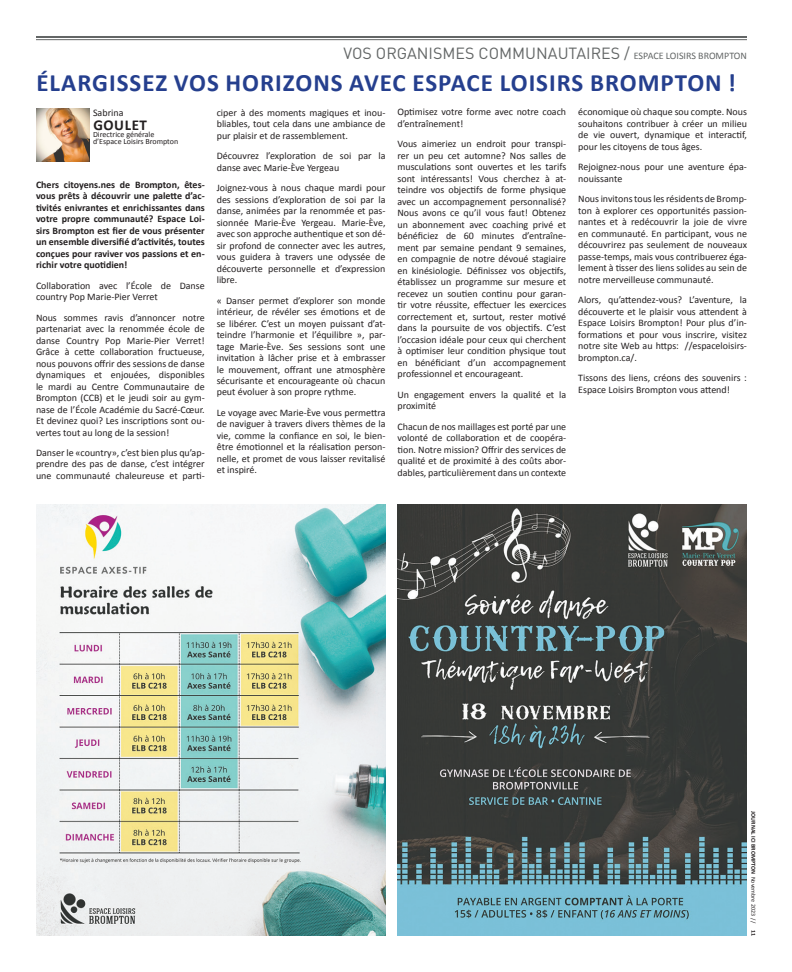
<style>
.page{position:relative;width:792px;height:972px;background:#fff}
.page>*{position:absolute;margin:0;border:0;box-sizing:border-box;transform-origin:0 0}
.t1{font:700 25px "Calibri";letter-spacing:.04em;color:#253f8e}
.t2{font:16px "DIN";color:#636666}
.t3{font:700 15.1px "Calibri";letter-spacing:.04em;color:#231f20}
.t4{font:10px/11.5px "Calibri";color:#231f20;text-align:justify}
.t5{font:700 10px/11.5px "Calibri";color:#231f20;text-align:justify}
.t6{font:8px/7px "Calibri";color:#231f20}
.t7{font:700 6px "Calibri";color:#231f20}
.s1{font-family:"Calibri";font-size:10px}
.s2{font-weight:400}
</style>
<div class="page">
<hr style="left:36px;top:39px;width:711px;height:1px;background:#636666">
<hr style="left:36px;top:36px;width:711px;height:2px;background:#636666">
<img style="left:36px;top:108px;width:54px;height:54px">
<img style="left:36px;top:504px;width:350px;height:432px">
<img style="left:398px;top:504px;width:349px;height:432px">
<h2 class="t2" style="left:344px;top:43px;width:405px">VOS ORGANISMES COMMUNAUTAIRES / <span class="s1">ESPACE LOISIRS BROMPTON</span></h2>
<h1 class="t1" style="left:36px;top:67px;width:701px">ÉLARGISSEZ VOS HORIZONS AVEC ESPACE LOISIRS BROMPTON !</h1>
<p class="t4" style="left:93px;top:106px;width:32px">Sabrina</p>
<h3 class="t3" style="left:93px;top:115px;width:55px">GOULET</h3>
<p class="t6" style="left:93px;top:130px;width:87px">Directrice générale d’Espace Loisirs Brompton</p>
<p class="t4" style="left:578px;top:106px;width:170px">économique où chaque sou compte. Nous souhaitons contribuer à créer un milieu de vie ouvert, dynamique et interactif, pour les citoyens de tous âges.</p>
<p class="t4" style="left:578px;top:161px;width:170px">Rejoignez-nous pour une aventure épa&shy;nouissante</p>
<p class="t4" style="left:578px;top:193px;width:170px">Nous invitons tous les résidents de Bromp&shy;ton à explorer ces opportunités passion&shy;nantes et à redécouvrir la joie de vivre en communauté. En participant, vous ne découvrirez pas seulement de nouveaux passe-temps, mais vous contribuerez éga&shy;lement à tisser des liens solides au sein de notre merveilleuse communauté.</p>
<p class="t4" style="left:578px;top:294px;width:170px">Alors, qu’attendez-vous? L’aventure, la découverte et le plaisir vous attendent à Espace Loisirs Brompton! Pour plus d’in&shy;formations et pour vous inscrire, visitez notre site Web au https: //espaceloisirs&shy;brompton.ca/.</p>
<p class="t4" style="left:578px;top:372px;width:170px">Tissons des liens, créons des souvenirs :<br>Espace Loisirs Brompton vous attend!</p>
<p class="t4" style="left:217px;top:106px;width:170px">ciper à des moments magiques et inou&shy;bliables, tout cela dans une ambiance de pur plaisir et de rassemblement.</p>
<p class="t4" style="left:217px;top:149px;width:170px">Découvrez l’exploration de soi par la danse avec Marie-Ève Yergeau</p>
<p class="t4" style="left:217px;top:181px;width:170px">Joignez-vous à nous chaque mardi pour des sessions d’exploration de soi par la danse, animées par la renommée et pas&shy;sionnée Marie-Ève Yergeau. Marie-Ève, avec son approche authentique et son dé&shy;sir profond de connecter avec les autres, vous guidera à travers une odyssée de découverte personnelle et d’expression libre.</p>
<p class="t4" style="left:217px;top:294px;width:170px">« Danser permet d’explorer son monde intérieur, de révéler ses émotions et de se libérer. C’est un moyen puissant d’at&shy;teindre l’harmonie et l’équilibre », par&shy;tage Marie-Ève. Ses sessions sont une invitation à lâcher prise et à embrasser le mouvement, offrant une atmosphère sécurisante et encourageante où chacun peut évoluer à son propre rythme.</p>
<p class="t4" style="left:217px;top:406px;width:170px">Le voyage avec Marie-Ève vous permettra de naviguer à travers divers thèmes de la vie, comme la confiance en soi, le bien&shy;être émotionnel et la réalisation person&shy;nelle, et promet de vous laisser revitalisé et inspiré.</p>
<p class="t4" style="left:398px;top:106px;width:170px">Optimisez votre forme avec notre coach d’entraînement!</p>
<p class="t4" style="left:398px;top:138px;width:170px">Vous aimeriez un endroit pour transpi&shy;rer un peu cet automne? Nos salles de musculations sont ouvertes et les tarifs sont intéressants! Vous cherchez à at&shy;teindre vos objectifs de forme physique avec un accompagnement personnalisé?<br>Nous avons ce qu’il vous faut! Obtenez un abonnement avec coaching privé et bénéficiez de 60 minutes d’entraîne&shy;ment par semaine pendant 9 semaines, en compagnie de notre dévoué stagiaire en kinésiologie. Définissez vos objectifs, établissez un programme sur mesure et recevez un soutien continu pour garan&shy;tir votre réussite, effectuer les exercices correctement et, surtout, rester motivé dans la poursuite de vos objectifs. C’est l’occasion idéale pour ceux qui cherchent à optimiser leur condition physique tout en bénéficiant d’un accompagnement professionnel et encourageant.</p>
<p class="t4" style="left:398px;top:388px;width:170px">Un engagement envers la qualité et la proximité</p>
<p class="t4" style="left:398px;top:420px;width:170px">Chacun de nos maillages est porté par une volonté de collaboration et de coopéra&shy;tion. Notre mission? Offrir des services de qualité et de proximité à des coûts abor&shy;dables, particulièrement dans un contexte</p>
<p class="t5" style="left:36px;top:178px;width:170px">Chers citoyens.nes de Brompton, êtes&shy;vous prêts à découvrir une palette d’ac&shy;tivités enivrantes et enrichissantes dans votre propre communauté? Espace Loi&shy;sirs Brompton est fier de vous présenter un ensemble diversifié d’activités, toutes conçues pour raviver vos passions et en&shy;richir votre quotidien!</p>
<p class="t4" style="left:36px;top:279px;width:170px">Collaboration avec l’École de Danse country Pop Marie-Pier Verret</p>
<p class="t4" style="left:36px;top:311px;width:170px">Nous sommes ravis d’annoncer notre partenariat avec la renommée école de danse Country Pop Marie-Pier Verret!<br>Grâce à cette collaboration fructueuse, nous pouvons offrir des sessions de danse dynamiques et enjouées, disponibles le mardi au Centre Communautaire de Brompton (CCB) et le jeudi soir au gym&shy;nase de l’École Académie du Sacré-Cœur.<br>Et devinez quoi? Les inscriptions sont ou&shy;vertes tout au long de la session!</p>
<p class="t4" style="left:36px;top:446px;width:170px">Danser le «country», c’est bien plus qu’ap&shy;prendre des pas de danse, c’est intégrer une communauté chaleureuse et parti-</p>
<p class="t7" style="left:757px;top:811px;width:126px;rotate:90deg">JOURNAL ICI BROMPTON <span class="s2">Novembre 2023 //</span> 11</p>
</div>
